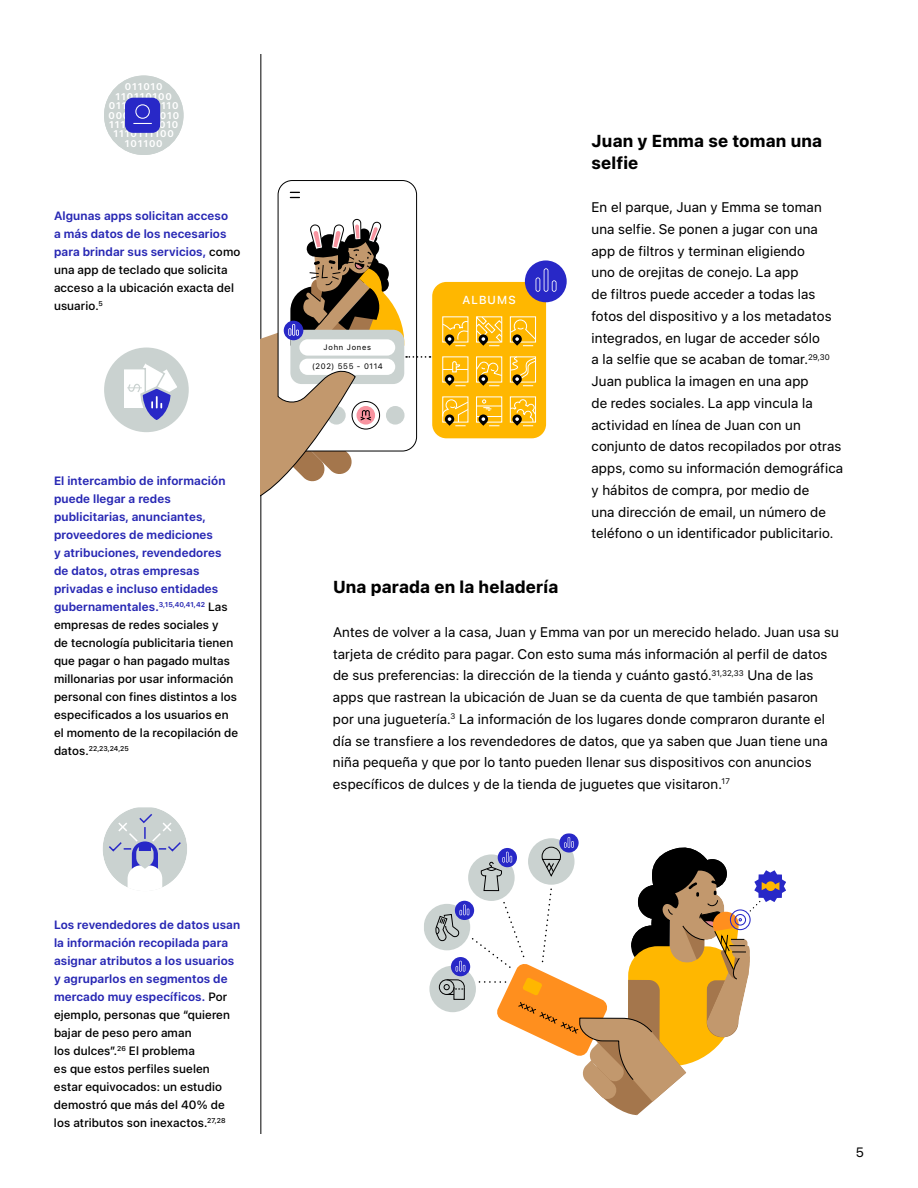
<style>
.page{position:relative;width:918px;height:1188px;background:#fff}
.page>*{position:absolute;margin:0;border:0;box-sizing:border-box;transform-origin:0 0}
.t1{font:700 17.25px/21.8px "SF Hello";letter-spacing:.01em;color:#000}
.t2{font:13.8px/21.8px "SF Hello";letter-spacing:.01em;color:#000}
.t3{font:13.5px "SF Hello";color:#000}
.t4{font:500 12px/18px "SF Hello";letter-spacing:.01em;color:#000}
.t5{font:600 12px/18px "SF Hello";letter-spacing:.01em;color:#2828b4}
.t6{font:500 11.55px "SF Hello";letter-spacing:.095em;color:#fff}
.t7{font:600 9.75px/9.4px "SF Hello";letter-spacing:.09em;color:#fff;text-align:center}
.t8{font:7.8px "SF Hello";letter-spacing:.095em;color:#000}
.t9{font:500 7.05px "SF Hello";letter-spacing:.01em;color:#000}
.s1{font-weight:500;color:#000}
.s2{font-weight:600;color:#2828b4}
.s3{font-size:12px}
</style>
<div class="page">
<hr style="left:261px;top:54px;width:1px;height:1080px;background:#000">
<div style="left:104px;top:348px;width:85px;height:84px;background:#cad2d0;border-radius:50%"></div>
<svg style="left:124px;top:362px;width:56px;height:62px"></svg>
<svg style="left:103px;top:807px;width:84px;height:80px"></svg>
<div style="left:104px;top:76px;width:80px;height:79px;background:#cad2d0;border-radius:50%"></div>
<div style="left:125px;top:98px;width:35px;height:35px;background:#2828c7;border-radius:8px"></div>
<svg style="left:133px;top:123px;width:19px;height:1px"></svg>
<div style="left:135px;top:104px;width:15px;height:15px;border:1px solid #fff;border-radius:50%"></div>
<svg style="left:290px;top:192px;width:9px;height:6px"></svg>
<div style="left:432px;top:282px;width:114px;height:156px;background:#ffb700;border-radius:14px"></div>
<div style="left:476px;top:397px;width:26px;height:25px;border:1px solid #fff"></div>
<svg style="left:509px;top:319px;width:27px;height:27px"></svg>
<svg style="left:476px;top:316px;width:27px;height:30px"></svg>
<svg style="left:442px;top:321px;width:27px;height:25px"></svg>
<svg style="left:510px;top:356px;width:26px;height:30px"></svg>
<svg style="left:476px;top:361px;width:27px;height:25px"></svg>
<svg style="left:443px;top:361px;width:25px;height:25px"></svg>
<svg style="left:509px;top:399px;width:28px;height:27px"></svg>
<svg style="left:477px;top:400px;width:25px;height:26px"></svg>
<svg style="left:442px;top:399px;width:27px;height:27px"></svg>
<div style="left:525px;top:260px;width:42px;height:42px;background:#2828c7;border-radius:50%"></div>
<svg style="left:536px;top:268px;width:21px;height:24px"></svg>
<svg style="left:261px;top:219px;width:170px;height:279px"></svg>
<div style="left:424px;top:904px;width:46px;height:46px;background:#cad2d0;border-radius:50%"></div>
<div style="left:429px;top:966px;width:47px;height:46px;background:#cad2d0;border-radius:50%"></div>
<svg style="left:559px;top:833px;width:20px;height:20px"></svg>
<svg style="left:435px;top:837px;width:351px;height:279px"></svg>
<p class="t7" style="left:108px;top:82px;width:72px">011010<br>110110100<br>011111111110<br>00011101010<br>11100110010<br>1110111100<br>101100</p>
<p class="t5" style="left:54px;top:206px;width:188px">Algunas apps solicitan acceso<br>a más datos de los necesarios para brindar sus servicios, <span class="s1">como una app de teclado que solicita acceso a la ubicación exacta del usuario.</span><sup>5</sup></p>
<p class="t4" style="left:54px;top:472px;width:186px"><span class="s2">El intercambio de información puede llegar a redes publicitarias, anunciantes, proveedores de mediciones<br>y atribuciones, revendedores de datos, otras empresas privadas e incluso entidades gubernamentales.</span><sup>3,15,40,41,42</sup> Las empresas de redes sociales y<br>de tecnología publicitaria tienen que pagar o han pagado multas millonarias por usar información personal con fines distintos a los especificados a los usuarios en el momento de la recopilación de</p>
<p class="t9" style="left:54px;top:745px;width:76px"><span class="s3">datos.</span>22,23,24,25</p>
<p class="t4" style="left:54px;top:916px;width:188px"><span class="s2">Los revendedores de datos usan la información recopilada para asignar atributos a los usuarios y agruparlos en segmentos de mercado muy específicos.</span> Por ejemplo, personas que “quieren bajar de peso pero aman<br>los dulces”.<sup>26</sup> El problema<br>es que estos perfiles suelen estar equivocados: un estudio demostró que más del 40% de los atributos son inexactos.<sup>27,28</sup></p>
<p class="t8" style="left:324px;top:343px;width:49px">John Jones</p>
<p class="t8" style="left:312px;top:362px;width:72px">(202) 555 - 0114</p>
<p class="t6" style="left:463px;top:293px;width:55px">ALBUMS</p>
<p class="t1" style="left:592px;top:130px;width:232px">Juan y Emma se toman una selfie</p>
<p class="t2" style="left:592px;top:197px;width:253px">En el parque, Juan y Emma se toman una selfie. Se ponen a jugar con una app de filtros y terminan eligiendo<br>uno de orejitas de conejo. La app<br>de filtros puede acceder a todas las fotos del dispositivo y a los metadatos integrados, en lugar de acceder sólo<br>a la selfie que se acaban de tomar.<sup>29,30<br></sup>Juan publica la imagen en una app<br>de redes sociales. La app vincula la actividad en línea de Juan con un conjunto de datos recopilados por otras apps, como su información demográfica y hábitos de compra, por medio de<br>una dirección de email, un número de teléfono o un identificador publicitario.</p>
<p class="t1" style="left:333px;top:576px;width:227px">Una parada en la heladería</p>
<p class="t2" style="left:333px;top:621px;width:507px">Antes de volver a la casa, Juan y Emma van por un merecido helado. Juan usa su tarjeta de crédito para pagar. Con esto suma más información al perfil de datos de sus preferencias: la dirección de la tienda y cuánto gastó.<sup>31,32,33</sup> Una de las apps que rastrean la ubicación de Juan se da cuenta de que también pasaron por una juguetería.<sup>3</sup> La información de los lugares donde compraron durante el día se transfiere a los revendedores de datos, que ya saben que Juan tiene una niña pequeña y que por lo tanto pueden llenar sus dispositivos con anuncios específicos de dulces y de la tienda de juguetes que visitaron.<sup>17</sup></p>
<p class="t3" style="left:856px;top:1144px;width:10px">5</p>
</div>
